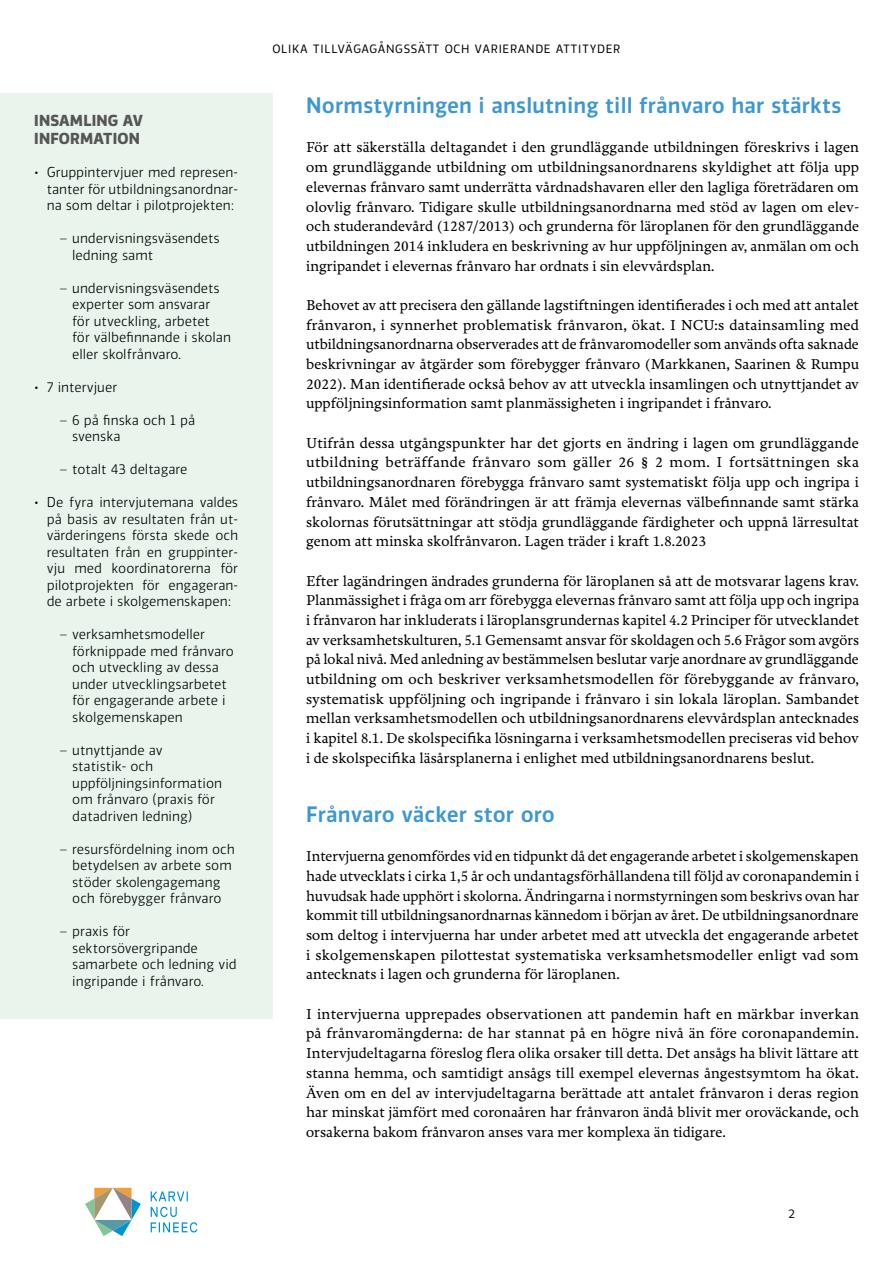
<style>
.page{position:relative;width:893px;height:1263px;background:#fff}
.page>*{position:absolute;margin:0;border:0;box-sizing:border-box;transform-origin:0 0}
.OTS2{font:500 21px "Vinkel";letter-spacing:.005em;color:#3c97d3}
.leipis_alavälillä{font:500 15px/19.6px "Freya";letter-spacing:.005em;color:#000;text-align:justify}
.t1{font:300 15px "Vinkel";color:#000}
.OTS_LAAT{font:700 15px/18px "Vinkel";letter-spacing:.01em;color:#565655}
.t2{font:300 13.5px/16.5px "Vinkel";color:#000}
</style>
<div class="page">
<svg style="left:85px;top:1188px;width:56px;height:48px"></svg>
<svg style="left:151px;top:1191px;width:37px;height:10px"></svg>
<svg style="left:151px;top:1207px;width:46px;height:25px"></svg>
<div style="left:0;top:94px;width:272px;height:925px;background:#e9f4ed"></div>
<h3 class="OTS_LAAT" style="left:34px;top:112px;width:110px">INSAMLING AV<br>INFORMATION</h3>
<p class="t2" style="left:47px;top:164px;width:193px;text-align:justify;text-indent:-13px">• Gruppintervjuer med represen&shy;tanter för utbildningsanordnar&shy;na som deltar i pilotprojekten:</p>
<p class="t2" style="left:72px;top:230px;width:149px;text-indent:-13px">– undervisningsväsendets ledning samt</p>
<p class="t2" style="left:72px;top:280px;width:160px;text-indent:-13px">– undervisningsväsendets experter som ansvarar för utveckling, arbetet för välbefinnande i skolan eller skolfrånvaro.</p>
<p class="t2" style="left:34px;top:379px;width:85px">• 7 intervjuer</p>
<p class="t2" style="left:72px;top:412px;width:124px;text-indent:-13px">– 6 på finska och 1 på svenska</p>
<p class="t2" style="left:60px;top:461px;width:130px">– totalt 43 deltagare</p>
<p class="t2" style="left:47px;top:494px;width:193px;text-align:justify;text-indent:-13px">• De fyra intervjutemana valdes på basis av resultaten från ut&shy;värderingens första skede och resultaten från en gruppinter&shy;vju med koordinatorerna för pilotprojekten för engageran&shy;de arbete i skolgemenskapen:</p>
<p class="t2" style="left:72px;top:626px;width:163px;text-indent:-13px">– verksamhetsmodeller förknippade med frånvaro och utveckling av dessa under utvecklingsarbetet för engagerande arbete i skolgemenskapen</p>
<p class="t2" style="left:72px;top:742px;width:151px;text-indent:-13px">– utnyttjande av<br>statistik- och uppföljningsinformation om frånvaro (praxis för datadriven ledning)</p>
<p class="t2" style="left:72px;top:841px;width:164px;text-indent:-13px">– resursfördelning inom och betydelsen av arbete som stöder skolengagemang och förebygger frånvaro</p>
<p class="t2" style="left:72px;top:923px;width:166px;text-indent:-13px">– praxis för sektorsövergripande samarbete och ledning vid ingripande i frånvaro.</p>
<p class="t1" style="left:272px;top:37px;width:350px">olika tillvägagångssätt och varierande attityder</p>
<h2 class="OTS2" style="left:306px;top:91px;width:537px">Normstyrningen i anslutning till frånvaro har stärkts</h2>
<p class="leipis_alavälillä" style="left:306px;top:138px;width:554px">För att säkerställa deltagandet i den grundläggande utbildningen föreskrivs i lagen om grundläggande utbildning om utbildningsanordnarens skyldighet att följa upp elevernas frånvaro samt underrätta vårdnadshavaren eller den lagliga företrädaren om olovlig frånvaro. Tidigare skulle utbildningsanordnarna med stöd av lagen om elev&shy;och studerandevård (1287/2013) och grunderna för läroplanen för den grundläggande utbildningen 2014 inkludera en beskrivning av hur uppföljningen av, anmälan om och ingripandet i elevernas frånvaro har ordnats i sin elevvårdsplan.</p>
<p class="leipis_alavälillä" style="left:306px;top:296px;width:554px">Behovet av att precisera den gällande lagstiftningen identifierades i och med att antalet frånvaron, i synnerhet problematisk frånvaron, ökat. I NCU:s datainsamling med utbildningsanordnarna observerades att de frånvaromodeller som används ofta saknade beskrivningar av åtgärder som förebygger frånvaro (Markkanen, Saarinen &amp; Rumpu 2022). Man identifierade också behov av att utveckla insamlingen och utnyttjandet av uppföljningsinformation samt planmässigheten i ingripandet i frånvaro.</p>
<p class="leipis_alavälillä" style="left:306px;top:433px;width:554px">Utifrån dessa utgångspunkter har det gjorts en ändring i lagen om grundläggande utbildning beträffande frånvaro som gäller 26 § 2 mom. I fortsättningen ska utbildningsanordnaren förebygga frånvaro samt systematiskt följa upp och ingripa i frånvaro. Målet med förändringen är att främja elevernas välbefinnande samt stärka skolornas förutsättningar att stödja grundläggande färdigheter och uppnå lärresultat genom att minska skolfrånvaron. Lagen träder i kraft 1.8.2023</p>
<p class="leipis_alavälillä" style="left:306px;top:571px;width:555px">Efter lagändringen ändrades grunderna för läroplanen så att de motsvarar lagens krav.<br>Planmässighet i fråga om arr förebygga elevernas frånvaro samt att följa upp och ingripa i frånvaron har inkluderats i läroplansgrundernas kapitel 4.2 Principer för utvecklandet av verksamhetskulturen, 5.1 Gemensamt ansvar för skoldagen och 5.6 Frågor som avgörs på lokal nivå. Med anledning av bestämmelsen beslutar varje anordnare av grundläggande utbildning om och beskriver verksamhetsmodellen för förebyggande av frånvaro, systematisk uppföljning och ingripande i frånvaro i sin lokala läroplan. Sambandet mellan verksamhetsmodellen och utbildningsanordnarens elevvårdsplan antecknades i kapitel 8.1. De skolspecifika lösningarna i verksamhetsmodellen preciseras vid behov i de skolspecifika läsårsplanerna i enlighet med utbildningsanordnarens beslut.</p>
<h2 class="OTS2" style="left:306px;top:800px;width:250px">Frånvaro väcker stor oro</h2>
<p class="leipis_alavälillä" style="left:306px;top:847px;width:555px">Intervjuerna genomfördes vid en tidpunkt då det engagerande arbetet i skolgemenskapen hade utvecklats i cirka 1,5 år och undantagsförhållandena till följd av coronapandemin i huvudsak hade upphört i skolorna. Ändringarna i normstyrningen som beskrivs ovan har kommit till utbildningsanordnarnas kännedom i början av året. De utbildningsanordnare som deltog i intervjuerna har under arbetet med att utveckla det engagerande arbetet i skolgemenskapen pilottestat systematiska verksamhetsmodeller enligt vad som antecknats i lagen och grunderna för läroplanen.</p>
<p class="leipis_alavälillä" style="left:306px;top:1004px;width:554px">I intervjuerna upprepades observationen att pandemin haft en märkbar inverkan på frånvaromängderna: de har stannat på en högre nivå än före coronapandemin.<br>Intervjudeltagarna föreslog flera olika orsaker till detta. Det ansågs ha blivit lättare att stanna hemma, och samtidigt ansågs till exempel elevernas ångestsymtom ha ökat.<br>Även om en del av intervjudeltagarna berättade att antalet frånvaron i deras region har minskat jämfört med coronaåren har frånvaron ändå blivit mer oroväckande, och orsakerna bakom frånvaron anses vara mer komplexa än tidigare.</p>
<p class="t1" style="left:788px;top:1202px;width:9px">2</p>
</div>
